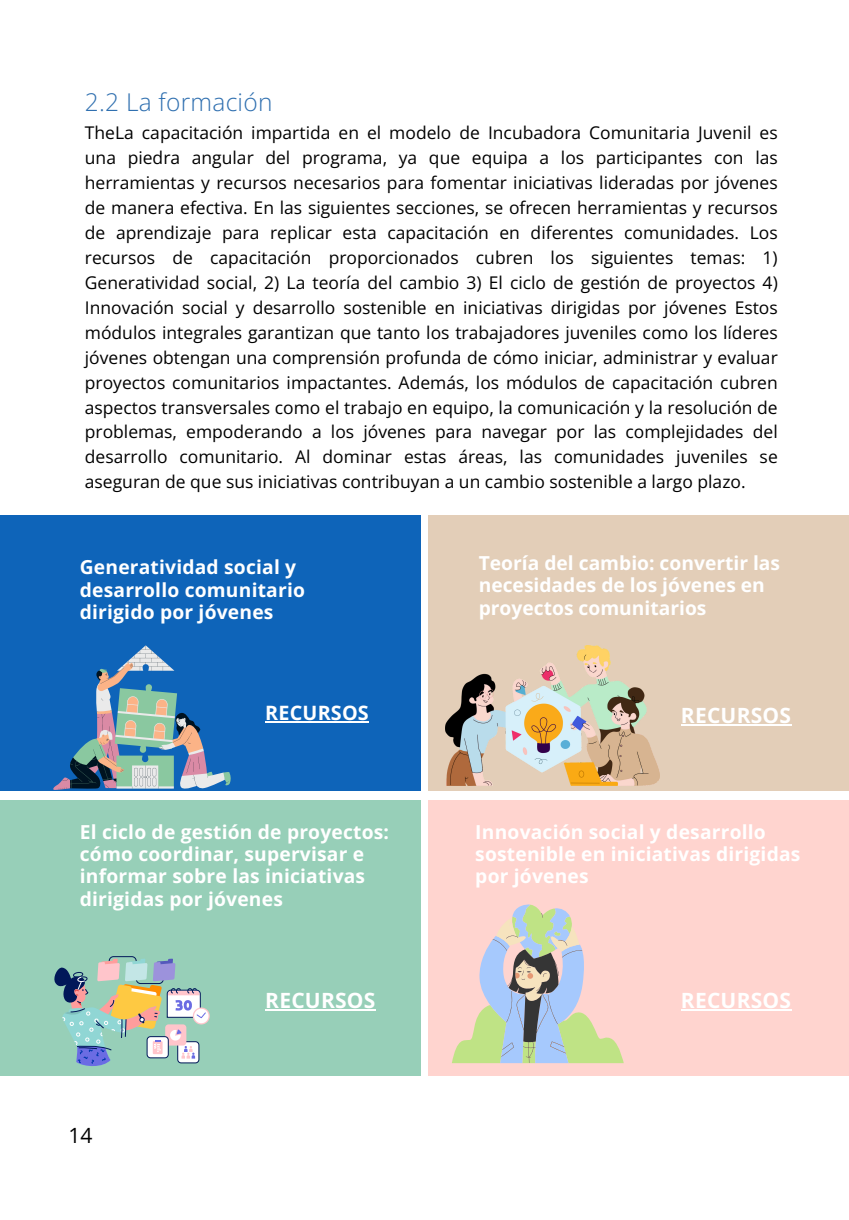
<style>
.page{position:relative;width:849px;height:1220px;background:#fff}
.page>*{position:absolute;margin:0;border:0;box-sizing:border-box;transform-origin:0 0}
.t1{font:300 24.5px "Open Sans";letter-spacing:.01em;color:#3070b0}
.t2{font:700 21px "Open Sans";letter-spacing:.01em;color:#fff}
.t3{font:21px "Open Sans";color:#000}
.t4{font:700 19.78px "Open Sans";letter-spacing:.01em;color:#fff}
.t5{font:700 19.25px/22.4px "Open Sans";letter-spacing:.01em;color:#fff}
.t6{font:17.5px/24.8px "Open Sans";color:#000;text-align:justify}
</style>
<div class="page">
<div style="left:0;top:515px;width:420px;height:275px;background:#0e64b9"></div>
<div style="left:428px;top:515px;width:421px;height:275px;background:#e3ceb8"></div>
<div style="left:0;top:800px;width:420px;height:275px;background:#97cfb8"></div>
<div style="left:428px;top:800px;width:421px;height:275px;background:#ffd4cf"></div>
<svg style="left:53px;top:645px;width:178px;height:145px"></svg>
<img style="left:445px;top:645px;width:214px;height:140px">
<svg style="left:54px;top:956px;width:156px;height:110px"></svg>
<svg style="left:452px;top:904px;width:172px;height:159px"></svg>
<hr style="left:265px;top:721px;width:104px;height:2px;background:#fff">
<hr style="left:681px;top:724px;width:110px;height:1px;background:#fff">
<hr style="left:265px;top:1009px;width:111px;height:1px;background:#fff">
<hr style="left:681px;top:1009px;width:110px;height:1px;background:#fff">
<h1 class="t1" style="left:85px;top:85px;width:189px">2.2 La formación</h1>
<p class="t6" style="left:85px;top:120px;width:694px">TheLa capacitación impartida en el modelo de Incubadora Comunitaria Juvenil es una piedra angular del programa, ya que equipa a los participantes con las herramientas y recursos necesarios para fomentar iniciativas lideradas por jóvenes de manera efectiva. En las siguientes secciones, se ofrecen herramientas y recursos de aprendizaje para replicar esta capacitación en diferentes comunidades. Los recursos de capacitación proporcionados cubren los siguientes temas: 1)<br>Generatividad social, 2) La teoría del cambio 3) El ciclo de gestión de proyectos 4)<br>Innovación social y desarrollo sostenible en iniciativas dirigidas por jóvenes Estos módulos integrales garantizan que tanto los trabajadores juveniles como los líderes jóvenes obtengan una comprensión profunda de cómo iniciar, administrar y evaluar proyectos comunitarios impactantes. Además, los módulos de capacitación cubren aspectos transversales como el trabajo en equipo, la comunicación y la resolución de problemas, empoderando a los jóvenes para navegar por las complejidades del desarrollo comunitario. Al dominar estas áreas, las comunidades juveniles se aseguran de que sus iniciativas contribuyan a un cambio sostenible a largo plazo.</p>
<p class="t5" style="left:80px;top:555px;width:227px">Generatividad social y desarrollo comunitario dirigido por jóvenes</p>
<p class="t4" style="left:265px;top:699px;width:105px">RECURSOS</p>
<p class="t5" style="left:479px;top:551px;width:303px">Teoría del cambio: convertir las necesidades de los jóvenes en proyectos comunitarios</p>
<p class="t2" style="left:681px;top:700px;width:112px">RECURSOS</p>
<p class="t5" style="left:80px;top:820px;width:311px">El ciclo de gestión de proyectos: cómo coordinar, supervisar e informar sobre las iniciativas dirigidas por jóvenes</p>
<p class="t5" style="left:475px;top:820px;width:327px">Innovación social y desarrollo sostenible en iniciativas dirigidas por jóvenes</p>
<p class="t3" style="left:69px;top:1120px;width:25px">14</p>
<p class="t2" style="left:265px;top:985px;width:112px">RECURSOS</p>
<p class="t2" style="left:681px;top:985px;width:112px">RECURSOS</p>
</div>
